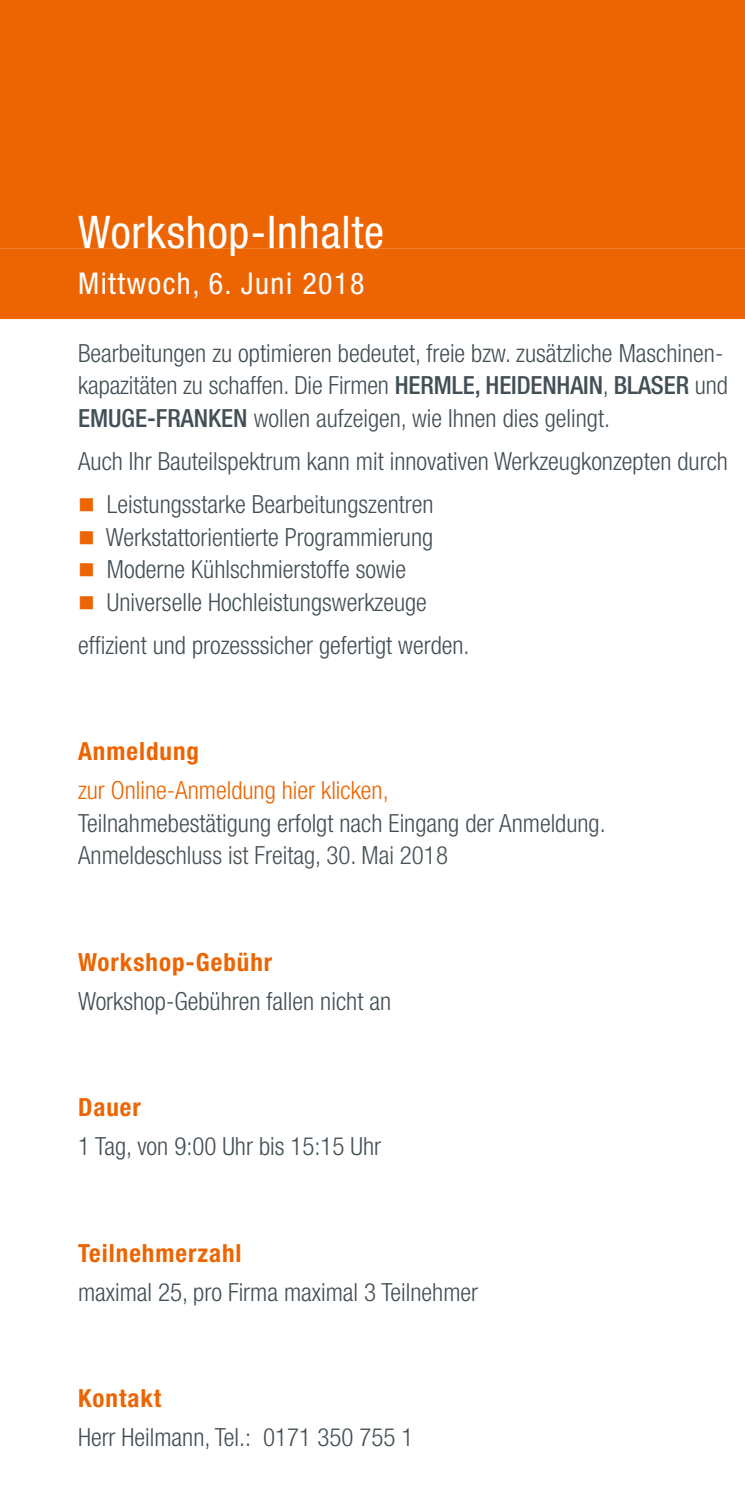
<style>
.page{position:relative;width:745px;height:1489px;background:#fff}
.page>*{position:absolute;margin:0;border:0;box-sizing:border-box;transform-origin:0 0}
.Titel_zum_Techno{font:condensed 45px "Helvetica Neue LT Pro";letter-spacing:.02em;color:#fff}
.Titel_zum_Techno-2{font:condensed 30px "Helvetica Neue LT Pro";letter-spacing:.05em;color:#fff}
.Firmentexte{font:300 condensed 25px/32.5px "Helvetica Neue LT Pro";color:#424f55}
.Uhrzeit{font:300 condensed 25px/32.5px "Helvetica Neue LT Pro";color:#424f55}
.Uhrzeit-2{font:700 condensed 25px "Helvetica Neue LT Pro";letter-spacing:.04em;color:#ec6502}
.s1{font-weight:500}
.s2{color:#ec6502}
.s3{color:#485155}
</style>
<div class="page">
<div style="left:0;top:0;width:744px;height:319px;background:#ec6502"></div>
<div style="left:0;top:213px;width:744px;height:35px;background:#ec6502"></div>
<p class="Titel_zum_Techno" style="left:78px;top:206px;width:307px">Workshop-Inhalte</p>
<p class="Titel_zum_Techno-2" style="left:78px;top:266px;width:288px">Mittwoch, 6. Juni 2018</p>
<p class="Firmentexte" style="left:78px;top:336px;width:651px">Bearbeitungen zu optimieren bedeutet, freie bzw. zusätzliche Maschinen&shy;kapazitäten zu schaffen. Die Firmen <span class="s1">HERMLE, HEIDENHAIN</span>, <span class="s1">BLASER</span> und<br><span class="s1">EMUGE-FRANKEN</span> wollen aufzeigen, wie Ihnen dies gelingt.</p>
<p class="Firmentexte" style="left:78px;top:445px;width:651px">Auch Ihr Bauteilspektrum kann mit innovativen Werkzeugkonzepten durch</p>
<p class="Firmentexte" style="left:78px;top:488px;width:357px"><span class="s2">■</span> Leistungsstarke Bearbeitungszentren</p>
<p class="Firmentexte" style="left:78px;top:520px;width:356px"><span class="s2">■</span> Werkstattorientierte Programmierung</p>
<p class="Firmentexte" style="left:78px;top:553px;width:329px"><span class="s2">■</span> Moderne Kühlschmierstoffe sowie</p>
<p class="Firmentexte" style="left:78px;top:585px;width:350px"><span class="s2">■</span> Universelle Hochleistungswerkzeuge</p>
<p class="Firmentexte" style="left:78px;top:628px;width:393px">effizient und prozesssicher gefertigt werden.</p>
<p class="Uhrzeit-2" style="left:78px;top:736px;width:122px">Anmeldung</p>
<p class="Uhrzeit" style="left:78px;top:774px;width:529px"><span class="s2">zur Online-Anmeldung hier klicken,<br></span>Teilnahmebestätigung erfolgt nach Eingang der Anmeldung.<br><span class="s3">Anmeldeschluss ist Freitag, 30. Mai 2018</span></p>
<p class="Uhrzeit-2" style="left:78px;top:947px;width:196px">Workshop-Gebühr</p>
<p class="Uhrzeit" style="left:78px;top:984px;width:314px">Workshop-Gebühren fallen nicht an</p>
<p class="Uhrzeit-2" style="left:78px;top:1092px;width:64px">Dauer</p>
<p class="Uhrzeit" style="left:78px;top:1129px;width:304px">1 Tag, von 9:00 Uhr bis 15:15 Uhr</p>
<p class="Uhrzeit-2" style="left:78px;top:1238px;width:165px">Teilnehmerzahl</p>
<p class="Uhrzeit" style="left:78px;top:1275px;width:401px">maximal 25, pro Firma maximal 3 Teilnehmer</p>
<p class="Uhrzeit-2" style="left:78px;top:1383px;width:85px">Kontakt</p>
<p class="Uhrzeit" style="left:78px;top:1420px;width:336px">Herr Heilmann, Tel.: 0171 350 755 1</p>
</div>
